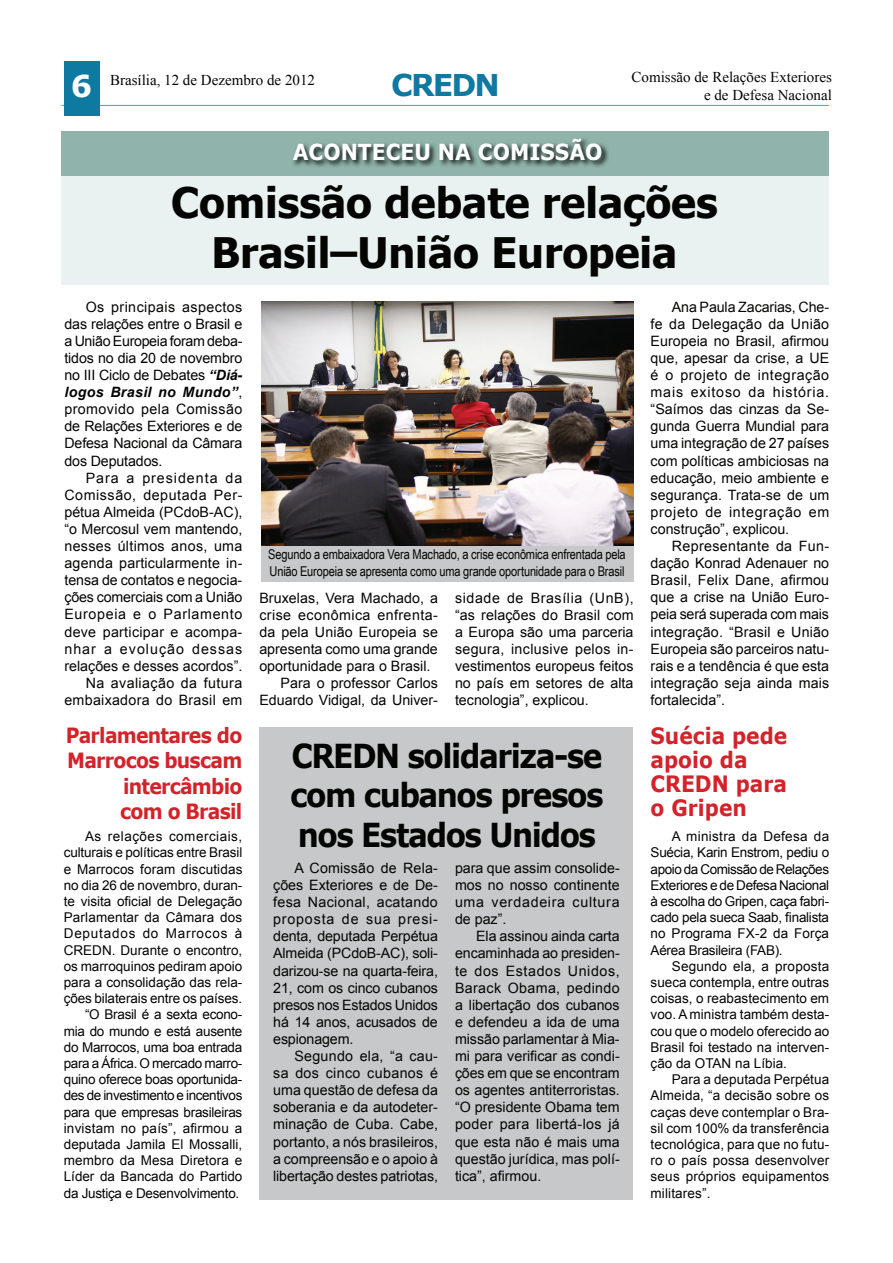
<style>
.page{position:relative;width:893px;height:1263px;background:#fff}
.page>*{position:absolute;margin:0;border:0;box-sizing:border-box;transform-origin:0 0}
.t1{font:700 42px/50.4px "Tahoma";color:#040503;text-align:center}
.t2{font:700 33px/39.6px "Verdana";letter-spacing:-.05em;color:#040503;text-align:justify;scale:.9 1}
.t3{font:700 30px "Verdana";letter-spacing:-.06em;color:#0e7aa2}
.t4{font:700 30px "Verdana";color:#fff}
.t5{font:700 22.5px/24px "Verdana";color:#d3222a;scale:.9 1}
.t6{font:700 22.05px "Verdana";color:#fff;scale:.92 1}
.t7{font:700 21px/25.2px "Verdana";letter-spacing:-.04em;color:#d3222a;text-align:right;scale:.9 1}
.t8{font:15px "Times New Roman";color:#040503}
.t9{font:14.25px/17.1px "Arial";color:#040503;text-align:justify}
.t10{font:14.25px/17.1px "Arial";letter-spacing:.02em;color:#040503;text-align:right}
.t11{font:14.25px "Arial";letter-spacing:.03em;color:#040503}
.t12{font:13.5px/16.2px "Arial";color:#040503;text-align:justify}
.t13{font:13.5px/16.2px "Arial Narrow";letter-spacing:-.015em;color:#040503}
.s1{font-weight:700;font-style:italic}
</style>
<div class="page">
<div style="left:261px;top:514px;width:373px;height:68px;background:#c6c8c9"></div>
<div style="left:259px;top:727px;width:374px;height:472px;background:#c6c8c9"></div>
<div style="left:61px;top:176px;width:768px;height:109px;background:#eaf2f1"></div>
<div style="left:61px;top:132px;width:768px;height:44px;background:#90b3ab"></div>
<img style="left:293px;top:138px;width:316px;height:29px">
<img style="left:261px;top:301px;width:373px;height:244px">
<hr style="left:61px;top:105px;width:768px;height:1px;background:#27abe2">
<div style="left:64px;top:61px;width:36px;height:54px;background:#0e7aa2"></div>
<h3 class="t4" style="left:71px;top:65px;width:23px">6</h3>
<p class="t8" style="left:110px;top:70px;width:206px">Brasília, 12 de Dezembro de 2012</p>
<h3 class="t3" style="left:391px;top:64px;width:110px">CREDN</h3>
<h3 class="t6" style="left:293px;top:136px;width:338px">ACONTECEU NA COMISSÃO</h3>
<p class="t8" style="left:631px;top:67px;width:202px">Comissão de Relações Exteriores</p>
<p class="t8" style="left:704px;top:85px;width:129px">e de Defesa Nacional</p>
<h1 class="t1" style="left:171px;top:175px;width:548px">Comissão debate relações<br>Brasil–União Europeia</h1>
<p class="t9" style="left:64px;top:298px;width:179px;text-indent:21px">Os principais aspectos das relações entre o Brasil e a União Europeia foram deba&shy;tidos no dia 20 de novembro no III Ciclo de Debates <span class="s1">“Diá&shy;logos Brasil no Mundo”</span>, promovido pela Comissão de Relações Exteriores e de Defesa Nacional da Câmara dos Deputados.</p>
<p class="t10" style="left:64px;top:469px;width:180px">Para a presidenta da<br>Comissão, deputada Per&shy;pétua Almeida (PCdoB-AC), “o Mercosul vem mantendo, nesses últimos anos, uma agenda particularmente in&shy;tensa de contatos e negocia&shy;ções comerciais com a União<br>Europeia e o Parlamento deve participar e acompa&shy;nhar a evolução dessas relações e desses acordos”.<br>Na avaliação da futura embaixadora do Brasil em</p>
<p class="t13" style="left:268px;top:546px;width:359px">Segundo a embaixadora Vera Machado, a crise econômica enfrentada pela<br>União Europeia se apresenta como uma grande oportunidade para o Brasil</p>
<p class="t9" style="left:259px;top:589px;width:180px">Bruxelas, Vera Machado, a</p>
<p class="t11" style="left:259px;top:605px;width:180px">crise econômica enfrenta-</p>
<p class="t9" style="left:259px;top:623px;width:180px">da pela União Europeia se</p>
<p class="t9" style="left:259px;top:641px;width:180px">apresenta como uma grande</p>
<p class="t9" style="left:259px;top:658px;width:173px">oportunidade para o Brasil.</p>
<p class="t9" style="left:281px;top:675px;width:159px">Para o professor Carlos</p>
<p class="t9" style="left:259px;top:692px;width:180px">Eduardo Vidigal, da Univer-</p>
<p class="t9" style="left:455px;top:589px;width:180px">sidade de Brasília (UnB), “as relações do Brasil com a Europa são uma parceria segura, inclusive pelos in&shy;vestimentos europeus feitos no país em setores de alta tecnologia”, explicou.</p>
<p class="t9" style="left:651px;top:298px;width:180px;text-indent:21px">Ana Paula Zacarias, Che&shy;fe da Delegação da União Europeia no Brasil, afirmou que, apesar da crise, a UE é o projeto de integração mais exitoso da história. “Saímos das cinzas da Se&shy;gunda Guerra Mundial para uma integração de 27 países com políticas ambiciosas na educação, meio ambiente e segurança. Trata-se de um projeto de integração em construção”, explicou.</p>
<p class="t9" style="left:651px;top:538px;width:180px;text-indent:21px">Representante da Fun&shy;dação Konrad Adenauer no Brasil, Felix Dane, afirmou que a crise na União Euro&shy;peia será superada com mais integração. “Brasil e União Europeia são parceiros natu&shy;rais e a tendência é que esta integração seja ainda mais fortalecida”.</p>
<h3 class="t7" style="left:66px;top:722px;width:198px">Parlamentares do<br>Marrocos buscam intercâmbio<br>com o Brasil</h3>
<h3 class="t5" style="left:651px;top:724px;width:153px">Suécia pede apoio da<br>CREDN para o Gripen</h3>
<h2 class="t2" style="left:290px;top:735px;width:350px">CREDN solidariza-se com cubanos presos nos Estados Unidos</h2>
<p class="t9" style="left:455px;top:859px;width:166px">para que assim consolide&shy;mos no nosso continente uma verdadeira cultura de paz”.</p>
<p class="t9" style="left:455px;top:928px;width:166px;text-indent:21px">Ela assinou ainda carta encaminhada ao presiden&shy;te dos Estados Unidos, Barack Obama, pedindo a libertação dos cubanos e defendeu a ida de uma missão parlamentar à Mia&shy;mi para verificar as condi&shy;ções em que se encontram os agentes antiterroristas. “O presidente Obama tem poder para libertá-los já que esta não é mais uma questão jurídica, mas polí&shy;tica”, afirmou.</p>
<p class="t12" style="left:651px;top:828px;width:180px;text-indent:21px">A ministra da Defesa da Suécia, Karin Enstrom, pediu o apoio da Comissão de Relações Exteriores e de Defesa Nacional à escolha do Gripen, caça fabri&shy;cado pela sueca Saab, finalista no Programa FX-2 da Força Aérea Brasileira (FAB).</p>
<p class="t12" style="left:651px;top:958px;width:180px;text-indent:21px">Segundo ela, a proposta sueca contempla, entre outras coisas, o reabastecimento em voo. A ministra também desta&shy;cou que o modelo oferecido ao Brasil foi testado na interven&shy;ção da OTAN na Líbia.</p>
<p class="t12" style="left:651px;top:1071px;width:180px;text-indent:21px">Para a deputada Perpétua Almeida, “a decisão sobre os caças deve contemplar o Bra&shy;sil com 100% da transferência tecnológica, para que no futu&shy;ro o país possa desenvolver seus próprios equipamentos militares”.</p>
<p class="t12" style="left:64px;top:828px;width:180px;text-align:right">As relações comerciais, culturais e políticas entre Brasil e Marrocos foram discutidas no dia 26 de novembro, duran&shy;te visita oficial de Delegação<br>Parlamentar da Câmara dos<br>Deputados do Marrocos à<br>CREDN. Durante o encontro, os marroquinos pediram apoio para a consolidação das rela&shy;ções bilaterais entre os países. “O Brasil é a sexta econo&shy;mia do mundo e está ausente do Marrocos, uma boa entrada para a África. O mercado marro&shy;quino oferece boas oportunida&shy;des de investimento e incentivos para que empresas brasileiras invistam no país”, afirmou a deputada Jamila El Mossalli, membro da Mesa Diretora e<br>Líder da Bancada do Partido da Justiça e Desenvolvimento.</p>
<p class="t9" style="left:273px;top:859px;width:166px;text-indent:21px">A Comissão de Rela&shy;ções Exteriores e de De&shy;fesa Nacional, acatando proposta de sua presi&shy;denta, deputada Perpétua Almeida (PCdoB-AC), soli&shy;darizou-se na quarta-feira, 21, com os cinco cubanos presos nos Estados Unidos há 14 anos, acusados de espionagem.</p>
<p class="t9" style="left:273px;top:1048px;width:166px;text-indent:21px">Segundo ela, “a cau&shy;sa dos cinco cubanos é uma questão de defesa da soberania e da autodeter&shy;minação de Cuba. Cabe, portanto, a nós brasileiros, a compreensão e o apoio à libertação destes patriotas,</p>
</div>
